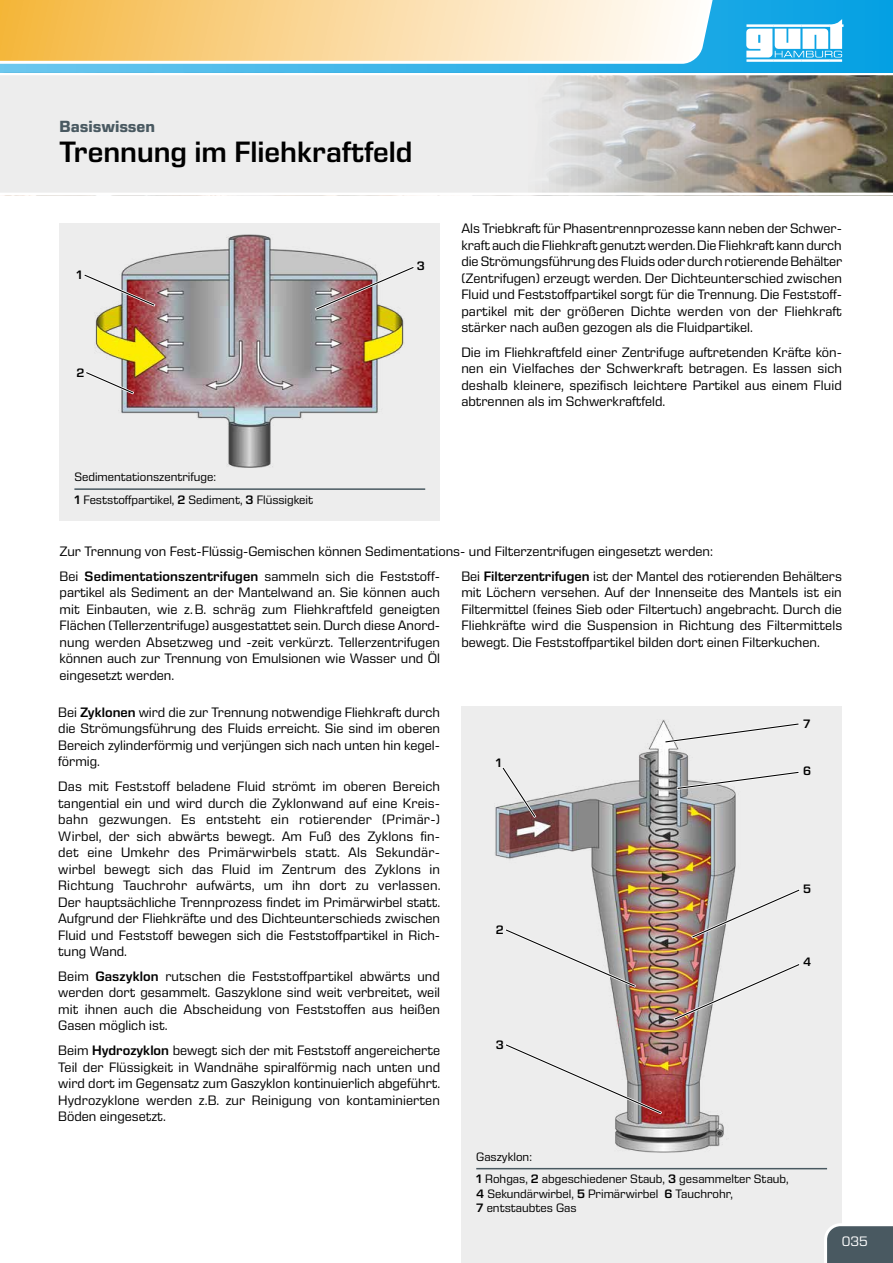
<style>
.page{position:relative;width:893px;height:1263px;background:#fff}
.page>*{position:absolute;margin:0;border:0;box-sizing:border-box;transform-origin:0 0}
.t1{font:700 59.7px "gunt 2 E Symbol";color:#fff}
.t2{font:600 30px "Eurostile Next LT Pro";color:#000}
.t3{font:700 16.5px "Eurostile Next LT Pro";color:#495961}
.t4{font:13.95px/16.5px "Eurostile Next LT Pro";color:#000;text-align:justify}
.t5{font:13.95px "Eurostile Next LT Pro";color:#fff}
.t6{font:12.45px/22.5px "Eurostile Next LT Pro";color:#000}
.t7{font:600 12.45px "Eurostile Next LT Pro";color:#000}
.s1{font-weight:600}
</style>
<div class="page">
<div style="left:461px;top:707px;width:381px;height:556px;background:#ededed"></div>
<svg style="left:0;top:72px;width:893px;height:124px;background:#d2d1ce"></svg>
<div style="left:0;top:0;width:893px;height:72px;background:linear-gradient(to right,#6dc8ee,#04a0e3)"></div>
<svg style="left:0;top:0;width:719px;height:65px;background:#f2daa6"></svg>
<img style="left:495px;top:720px;width:241px;height:432px">
<div style="left:60px;top:223px;width:380px;height:298px;background:#ededed"></div>
<hr style="left:74px;top:488px;width:351px;height:2px;background:#495961">
<hr style="left:476px;top:1168px;width:351px;height:1px;background:#495961">
<img style="left:95px;top:234px;width:309px;height:234px">
<svg style="left:499px;top:764px;width:40px;height:57px"></svg>
<svg style="left:502px;top:926px;width:137px;height:64px"></svg>
<svg style="left:502px;top:1041px;width:163px;height:75px"></svg>
<img style="left:671px;top:961px;width:129px;height:62px">
<img style="left:688px;top:886px;width:112px;height:55px">
<svg style="left:674px;top:769px;width:125px;height:22px"></svg>
<svg style="left:662px;top:721px;width:137px;height:24px"></svg>
<svg style="left:84px;top:271px;width:74px;height:38px"></svg>
<svg style="left:86px;top:369px;width:51px;height:28px"></svg>
<svg style="left:312px;top:264px;width:102px;height:49px"></svg>
<svg style="left:824px;top:1223px;width:69px;height:40px;background:#616f75"></svg>
<svg style="left:746px;top:24px;width:28px;height:38px"></svg>
<p class="t3" style="left:60px;top:117px;width:97px">Basiswissen</p>
<h2 class="t2" style="left:60px;top:135px;width:355px">Trennung im Fliehkraftfeld</h2>
<p class="t7" style="left:77px;top:268px;width:7px">1</p>
<p class="t7" style="left:77px;top:366px;width:9px">2</p>
<p class="t6" style="left:74px;top:466px;width:240px">Sedimentationszentrifuge:<br><span class="s1">1</span> Feststoffpartikel, <span class="s1">2</span> Sediment, <span class="s1">3</span> Flüssigkeit</p>
<p class="t7" style="left:417px;top:259px;width:9px">3</p>
<h1 class="t1" style="left:773px;top:11px;width:75px">◆■▼</h1>
<p class="t4" style="left:461px;top:220px;width:382px">Als Triebkraft für Phasentrennprozesse kann neben der Schwer&shy;kraft auch die Fliehkraft genutzt werden. Die Fliehkraft kann durch die Strömungsführung des Fluids oder durch rotierende Behälter (Zentrifugen) erzeugt werden. Der Dichteunterschied zwischen Fluid und Feststoffpartikel sorgt für die Trennung. Die Feststoff&shy;partikel mit der größeren Dichte werden von der Fliehkraft stärker nach außen gezogen als die Fluidpartikel.</p>
<p class="t4" style="left:461px;top:344px;width:382px">Die im Fliehkraftfeld einer Zentrifuge auftretenden Kräfte kön&shy;nen ein Vielfaches der Schwerkraft betragen. Es lassen sich deshalb kleinere, spezifisch leichtere Partikel aus einem Fluid abtrennen als im Schwerkraftfeld.</p>
<p class="t4" style="left:60px;top:539px;width:655px;line-height:24.8px">Zur Trennung von Fest-Flüssig-Gemischen können Sedimentations- und Filterzentrifugen eingesetzt werden:<br>Bei <span class="s1">Sedimentationszentrifugen</span> sammeln sich die Feststoff-</p>
<p class="t4" style="left:60px;top:585px;width:382px">partikel als Sediment an der Mantelwand an. Sie können auch mit Einbauten, wie z.B. schräg zum Fliehkraftfeld geneigten Flächen (Tellerzentrifuge) ausgestattet sein. Durch diese Anord&shy;nung werden Absetzweg und -zeit verkürzt. Tellerzentrifugen können auch zur Trennung von Emulsionen wie Wasser und Öl eingesetzt werden.</p>
<p class="t4" style="left:461px;top:568px;width:382px">Bei <span class="s1">Filterzentrifugen</span> ist der Mantel des rotierenden Behälters mit Löchern versehen. Auf der Innenseite des Mantels ist ein Filtermittel (feines Sieb oder Filtertuch) angebracht. Durch die Fliehkräfte wird die Suspension in Richtung des Filtermittels bewegt. Die Feststoffpartikel bilden dort einen Filterkuchen.</p>
<p class="t4" style="left:58px;top:704px;width:383px">Bei <span class="s1">Zyklonen</span> wird die zur Trennung notwendige Fliehkraft durch die Strömungsführung des Fluids erreicht. Sie sind im oberen Bereich zylinderförmig und verjüngen sich nach unten hin kegel&shy;förmig.</p>
<p class="t4" style="left:58px;top:778px;width:384px">Das mit Feststoff beladene Fluid strömt im oberen Bereich tangential ein und wird durch die Zyklonwand auf eine Kreis&shy;bahn gezwungen. Es entsteht ein rotierender (Primär-)<br>Wirbel, der sich abwärts bewegt. Am Fuß des Zyklons fin&shy;det eine Umkehr des Primärwirbels statt. Als Sekundär&shy;wirbel bewegt sich das Fluid im Zentrum des Zyklons in Richtung Tauchrohr aufwärts, um ihn dort zu verlassen.<br>Der hauptsächliche Trennprozess findet im Primärwirbel statt.<br>Aufgrund der Fliehkräfte und des Dichteunterschieds zwischen Fluid und Feststoff bewegen sich die Feststoffpartikel in Rich&shy;tung Wand.</p>
<p class="t4" style="left:58px;top:968px;width:383px">Beim <span class="s1">Gaszyklon</span> rutschen die Feststoffpartikel abwärts und werden dort gesammelt. Gaszyklone sind weit verbreitet, weil mit ihnen auch die Abscheidung von Feststoffen aus heißen Gasen möglich ist.</p>
<p class="t4" style="left:58px;top:1042px;width:384px">Beim <span class="s1">Hydrozyklon</span> bewegt sich der mit Feststoff angereicherte Teil der Flüssigkeit in Wandnähe spiralförmig nach unten und wird dort im Gegensatz zum Gaszyklon kontinuierlich abgeführt.<br>Hydrozyklone werden z.B. zur Reinigung von kontaminierten Böden eingesetzt.</p>
<p class="t7" style="left:496px;top:756px;width:7px">1</p>
<p class="t7" style="left:803px;top:717px;width:9px">7</p>
<p class="t7" style="left:803px;top:764px;width:9px">6</p>
<p class="t7" style="left:496px;top:923px;width:9px">2</p>
<p class="t7" style="left:496px;top:1037px;width:9px">3</p>
<p class="t7" style="left:803px;top:882px;width:9px">5</p>
<p class="t7" style="left:803px;top:955px;width:10px">4</p>
<p class="t6" style="left:476px;top:1145px;width:314px">Gaszyklon:<br><span class="s1">1</span> Rohgas, <span class="s1">2</span> abgeschiedener Staub, <span class="s1">3</span> gesammelter Staub,</p>
<p class="t6" style="left:476px;top:1186px;width:258px;line-height:14.2px"><span class="s1">4</span> Sekundärwirbel, <span class="s1">5</span> Primärwirbel <span class="s1">6</span> Tauchrohr,<br><span class="s1">7</span> entstaubtes Gas</p>
<p class="t5" style="left:842px;top:1234px;width:27px">035</p>
</div>
